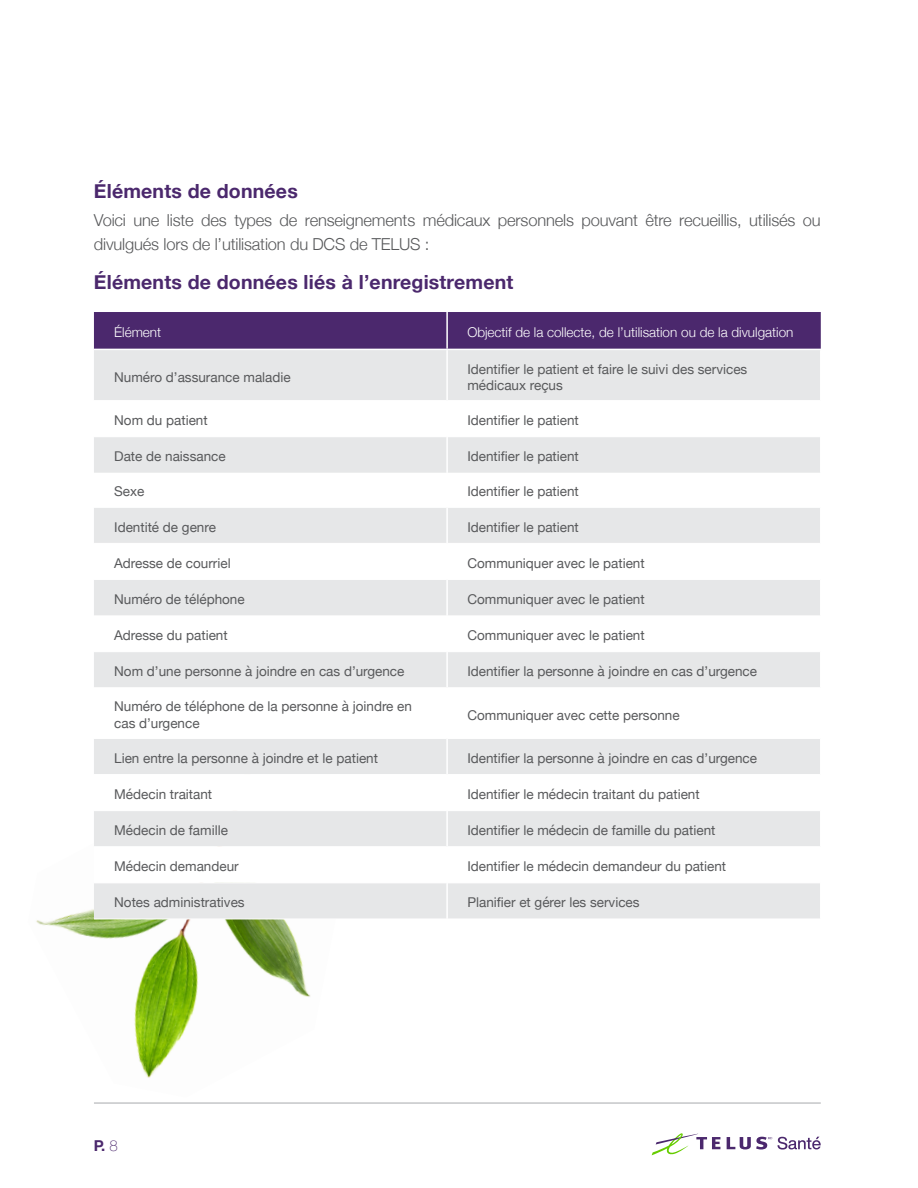
<style>
.page{position:relative;width:918px;height:1188px;background:#fff}
.page>*{position:absolute;margin:0;border:0;box-sizing:border-box;transform-origin:0 0}
.sub_header{font:700 19.5px "Helvetica Neue";letter-spacing:.01em;color:#4b286d}
.body{font:300 16.5px/24px "Helvetica Neue";letter-spacing:-.01em;color:#58595b}
.t1{font:700 15px "Helvetica Neue";color:#4b286d}
.table_text{font:13.5px/16.2px "Helvetica Neue";color:#58595b}
.t2{font:300 13.5px "Helvetica Neue";color:#fff}
.s1{font-weight:100}
</style>
<div class="page">
<hr style="left:94px;top:1103px;width:727px;height:1px;background:#a7a9ac">
<svg style="left:652px;top:1133px;width:68px;height:22px"></svg>
<svg style="left:727px;top:1137px;width:45px;height:13px"></svg>
<svg style="left:778px;top:1137px;width:43px;height:13px"></svg>
<img style="left:36px;top:909px;width:275px;height:169px">
<div style="left:94px;top:312px;width:727px;height:37px;background:#4b286d"></div>
<div style="left:94px;top:350px;width:726px;height:569px;background:#e6e7e8"></div>
<svg style="left:94px;top:401px;width:726px;height:482px"></svg>
<hr style="left:446px;top:312px;width:2px;height:37px;background:#fff">
<hr style="left:94px;top:400px;width:352px;height:1px;background:#fff">
<hr style="left:448px;top:400px;width:372px;height:1px;background:#fff">
<hr style="left:94px;top:436px;width:352px;height:1px;background:#fff">
<hr style="left:448px;top:436px;width:372px;height:1px;background:#fff">
<hr style="left:94px;top:507px;width:352px;height:1px;background:#fff">
<hr style="left:448px;top:507px;width:372px;height:1px;background:#fff">
<hr style="left:94px;top:543px;width:352px;height:1px;background:#fff">
<hr style="left:448px;top:543px;width:372px;height:1px;background:#fff">
<hr style="left:94px;top:579px;width:352px;height:1px;background:#fff">
<hr style="left:448px;top:579px;width:372px;height:1px;background:#fff">
<hr style="left:94px;top:651px;width:352px;height:1px;background:#fff">
<hr style="left:448px;top:651px;width:372px;height:1px;background:#fff">
<hr style="left:94px;top:688px;width:352px;height:1px;background:#fff">
<hr style="left:448px;top:688px;width:372px;height:1px;background:#fff">
<hr style="left:94px;top:738px;width:352px;height:1px;background:#fff">
<hr style="left:448px;top:738px;width:372px;height:1px;background:#fff">
<hr style="left:94px;top:774px;width:352px;height:1px;background:#fff">
<hr style="left:448px;top:774px;width:372px;height:1px;background:#fff">
<hr style="left:94px;top:810px;width:352px;height:1px;background:#fff">
<hr style="left:448px;top:810px;width:372px;height:1px;background:#fff">
<hr style="left:94px;top:847px;width:352px;height:1px;background:#fff">
<hr style="left:448px;top:847px;width:372px;height:1px;background:#fff">
<hr style="left:94px;top:883px;width:352px;height:1px;background:#fff">
<hr style="left:448px;top:883px;width:372px;height:1px;background:#fff">
<hr style="left:94px;top:919px;width:353px;height:1px;background:#fff">
<hr style="left:446px;top:350px;width:2px;height:51px;background:#fff">
<hr style="left:446px;top:401px;width:2px;height:36px;background:#fff">
<hr style="left:446px;top:437px;width:2px;height:36px;background:#fff">
<hr style="left:446px;top:473px;width:2px;height:34px;background:#fff">
<hr style="left:446px;top:507px;width:2px;height:36px;background:#fff">
<hr style="left:446px;top:543px;width:2px;height:36px;background:#fff">
<hr style="left:446px;top:579px;width:2px;height:37px;background:#fff">
<hr style="left:446px;top:616px;width:2px;height:36px;background:#fff">
<hr style="left:446px;top:652px;width:2px;height:36px;background:#fff">
<hr style="left:446px;top:688px;width:2px;height:50px;background:#fff">
<hr style="left:446px;top:738px;width:2px;height:37px;background:#fff">
<hr style="left:446px;top:775px;width:2px;height:36px;background:#fff">
<hr style="left:446px;top:811px;width:2px;height:36px;background:#fff">
<hr style="left:446px;top:847px;width:2px;height:36px;background:#fff">
<hr style="left:446px;top:883px;width:2px;height:36px;background:#fff">
<p class="sub_header" style="left:94px;top:179px;width:205px">Éléments de données</p>
<p class="body" style="left:94px;top:206px;width:728px">Voici une liste des types de renseignements médicaux personnels pouvant être recueillis, utilisés ou divulgués lors de l’utilisation du DCS de TELUS :</p>
<p class="sub_header" style="left:94px;top:270px;width:421px">Éléments de données liés à l’enregistrement</p>
<p class="t2" style="left:114px;top:322px;width:49px">Élément</p>
<p class="t2" style="left:467px;top:322px;width:328px">Objectif de la collecte, de l’utilisation ou de la divulgation</p>
<p class="table_text" style="left:114px;top:370px;width:178px">Numéro d’assurance maladie</p>
<p class="table_text" style="left:467px;top:361px;width:282px">Identifier le patient et faire le suivi des services médicaux reçus</p>
<p class="table_text" style="left:114px;top:413px;width:95px">Nom du patient</p>
<p class="table_text" style="left:467px;top:413px;width:113px">Identifier le patient</p>
<p class="table_text" style="left:114px;top:449px;width:113px">Date de naissance</p>
<p class="table_text" style="left:467px;top:449px;width:113px">Identifier le patient</p>
<p class="table_text" style="left:114px;top:484px;width:32px">Sexe</p>
<p class="table_text" style="left:467px;top:484px;width:113px">Identifier le patient</p>
<p class="table_text" style="left:114px;top:520px;width:103px">Identité de genre</p>
<p class="table_text" style="left:467px;top:520px;width:113px">Identifier le patient</p>
<p class="table_text" style="left:114px;top:556px;width:118px">Adresse de courriel</p>
<p class="table_text" style="left:467px;top:556px;width:179px">Communiquer avec le patient</p>
<p class="table_text" style="left:114px;top:592px;width:132px">Numéro de téléphone</p>
<p class="table_text" style="left:467px;top:592px;width:179px">Communiquer avec le patient</p>
<p class="table_text" style="left:114px;top:628px;width:115px">Adresse du patient</p>
<p class="table_text" style="left:467px;top:628px;width:179px">Communiquer avec le patient</p>
<p class="table_text" style="left:114px;top:664px;width:292px">Nom d’une personne à joindre en cas d’urgence</p>
<p class="table_text" style="left:467px;top:664px;width:291px">Identifier la personne à joindre en cas d’urgence</p>
<p class="table_text" style="left:114px;top:699px;width:299px">Numéro de téléphone de la personne à joindre en cas d’urgence</p>
<p class="table_text" style="left:467px;top:707px;width:214px">Communiquer avec cette personne</p>
<p class="table_text" style="left:114px;top:751px;width:265px">Lien entre la personne à joindre et le patient</p>
<p class="table_text" style="left:467px;top:751px;width:291px">Identifier la personne à joindre en cas d’urgence</p>
<p class="table_text" style="left:114px;top:787px;width:100px">Médecin traitant</p>
<p class="table_text" style="left:467px;top:787px;width:234px">Identifier le médecin traitant du patient</p>
<p class="table_text" style="left:114px;top:823px;width:115px">Médecin de famille</p>
<p class="table_text" style="left:467px;top:823px;width:250px">Identifier le médecin de famille du patient</p>
<p class="table_text" style="left:114px;top:859px;width:126px">Médecin demandeur</p>
<p class="table_text" style="left:467px;top:859px;width:260px">Identifier le médecin demandeur du patient</p>
<p class="table_text" style="left:114px;top:895px;width:132px">Notes administratives</p>
<p class="table_text" style="left:467px;top:895px;width:174px">Planifier et gérer les services</p>
<p class="t1" style="left:94px;top:1136px;width:26px">P. <span class="s1">8</span></p>
</div>
